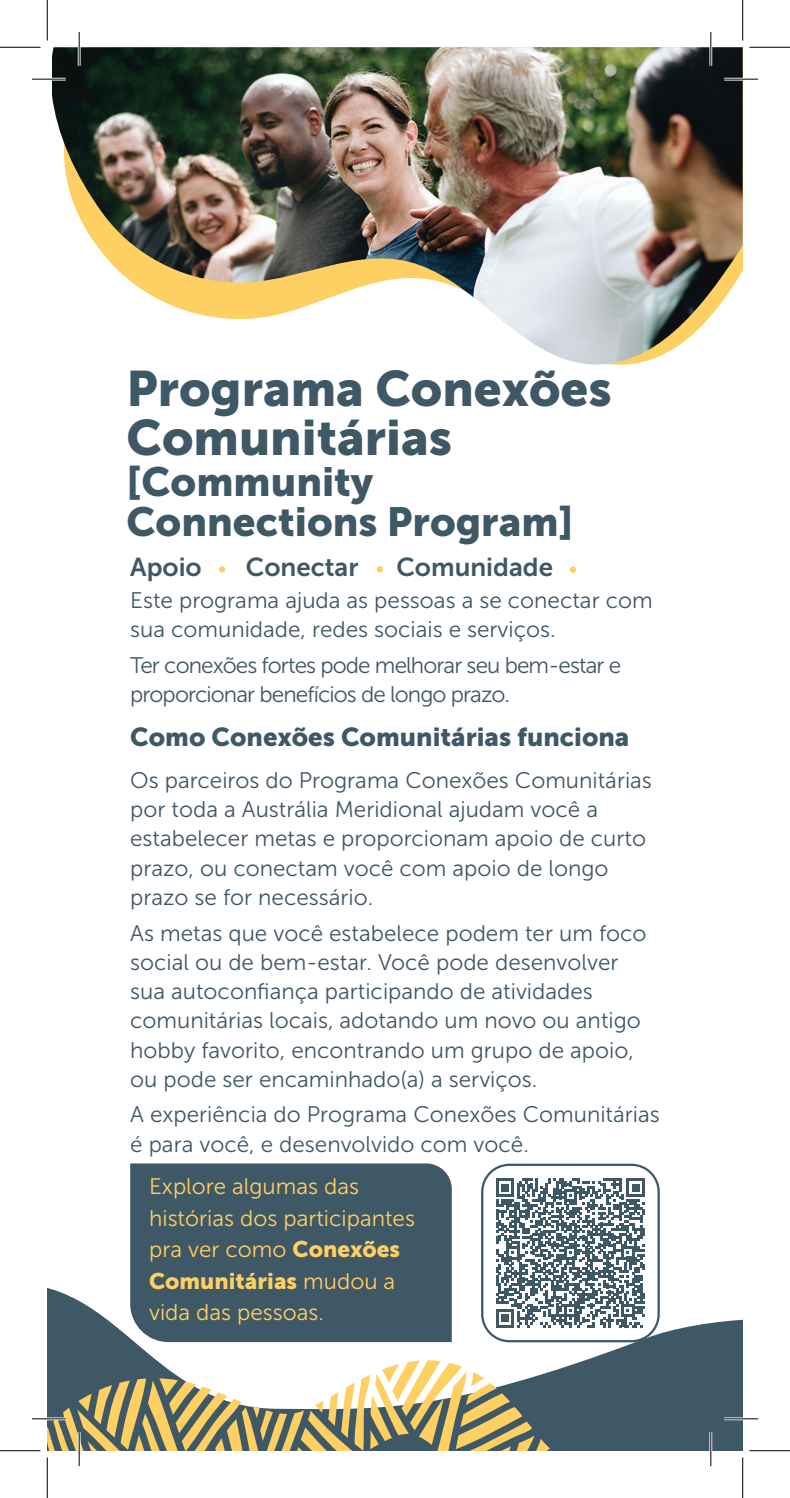
<style>
.page{position:relative;width:790px;height:1498px;background:#fff}
.page>*{position:absolute;margin:0;border:0;box-sizing:border-box;transform-origin:0 0}
.t1{font:49.5px/49.5px "Museo Sans 900";color:#3f5866}
.t2{font:40.5px/40.5px "Museo Sans 900";color:#3f5866}
.t3{font:25.88px "Museo Sans 900";color:#3f5866}
.t4{font:25.88px "Museo Sans 700";color:#3f5866}
.t5{font:22.5px/29.2px "Museo Sans 300";color:#3f5866}
.t6{font:22.5px/31.5px "Museo Sans 300";color:#fecf63}
.t7{font:22.5px/29.2px "Museo Sans 300";letter-spacing:-.04em;color:#3f5866}
.s1{font-family:"Museo Sans 900"}
</style>
<div class="page">
<img style="left:52px;top:47px;width:690px;height:318px">
<svg style="left:47px;top:1288px;width:695px;height:72px"></svg>
<svg style="left:47px;top:1360px;width:695px;height:90px;fill:#3f5866"></svg>
<div style="left:130px;top:1163px;width:322px;height:179px;background:#3f5866"></div>
<svg style="left:496px;top:1178px;width:149px;height:149px"></svg>
<div style="left:481px;top:1163px;width:179px;height:179px;border:2px solid #3f5866;border-radius:27px"></div>
<div style="left:219px;top:566px;width:6px;height:7px;background:#fecf63;border-radius:50%"></div>
<div style="left:376px;top:566px;width:7px;height:6px;background:#fecf63;border-radius:50%"></div>
<div style="left:570px;top:566px;width:6px;height:7px;background:#fecf63;border-radius:50%"></div>
<hr style="left:32px;top:78px;width:34px;height:3px;background:#fff">
<hr style="left:724px;top:78px;width:34px;height:3px;background:#fff">
<hr style="left:32px;top:1417px;width:34px;height:3px;background:#fff">
<hr style="left:724px;top:1417px;width:34px;height:3px;background:#fff">
<hr style="left:78px;top:32px;width:3px;height:34px;background:#fff">
<hr style="left:78px;top:1432px;width:3px;height:34px;background:#fff">
<hr style="left:709px;top:32px;width:3px;height:34px;background:#fff">
<hr style="left:709px;top:1432px;width:3px;height:34px;background:#fff">
<hr style="left:32px;top:79px;width:34px;height:1px;background:#000">
<hr style="left:724px;top:79px;width:34px;height:1px;background:#000">
<hr style="left:32px;top:1418px;width:34px;height:1px;background:#000">
<hr style="left:724px;top:1418px;width:34px;height:1px;background:#000">
<hr style="left:79px;top:32px;width:1px;height:34px;background:#000">
<hr style="left:79px;top:1432px;width:1px;height:34px;background:#000">
<hr style="left:710px;top:32px;width:1px;height:34px;background:#000">
<hr style="left:710px;top:1432px;width:1px;height:34px;background:#000">
<hr style="left:0;top:47px;width:40px;height:1px;background:#000">
<hr style="left:749px;top:47px;width:41px;height:1px;background:#000">
<hr style="left:0;top:1450px;width:40px;height:1px;background:#000">
<hr style="left:749px;top:1450px;width:41px;height:1px;background:#000">
<hr style="left:47px;top:0;width:1px;height:40px;background:#000">
<hr style="left:47px;top:1457px;width:1px;height:41px;background:#000">
<hr style="left:742px;top:0;width:1px;height:40px;background:#000">
<hr style="left:742px;top:1457px;width:1px;height:41px;background:#000">
<h1 class="t1" style="left:126px;top:363px;width:487px">Programa Conexões<br>Comunitárias</h1>
<h1 class="t2" style="left:126px;top:461px;width:448px">[Community<br>Connections Program]</h1>
<h2 class="t4" style="left:130px;top:553px;width:73px">Apoio</h2>
<h2 class="t4" style="left:246px;top:553px;width:114px">Conectar</h2>
<h2 class="t4" style="left:396px;top:553px;width:158px">Comunidade</h2>
<p class="t5" style="left:130px;top:586px;width:524px">Este programa ajuda as pessoas a se conectar com sua comunidade, redes sociais e serviços.</p>
<p class="t7" style="left:130px;top:650px;width:492px">Ter conexões fortes pode melhorar seu bem-estar e proporcionar benefícios de longo prazo.</p>
<h2 class="t3" style="left:130px;top:722px;width:501px">Como Conexões Comunitárias funciona</h2>
<p class="t5" style="left:130px;top:765px;width:523px">Os parceiros do Programa Conexões Comunitárias por toda a Austrália Meridional ajudam você a estabelecer metas e proporcionam apoio de curto prazo, ou conectam você com apoio de longo prazo se for necessário.</p>
<p class="t5" style="left:130px;top:918px;width:518px">As metas que você estabelece podem ter um foco social ou de bem-estar. Você pode desenvolver sua autoconfiança participando de atividades comunitárias locais, adotando um novo ou antigo hobby favorito, encontrando um grupo de apoio, ou pode ser encaminhado(a) a serviços.</p>
<p class="t5" style="left:130px;top:1100px;width:531px">A experiência do Programa Conexões Comunitárias é para você, e desenvolvido com você.</p>
<h2 class="t6" style="left:149px;top:1170px;width:267px">Explore algumas das histórias dos participantes pra ver como <span class="s1">Conexões<br>Comunitárias</span> mudou a vida das pessoas.</h2>
</div>
